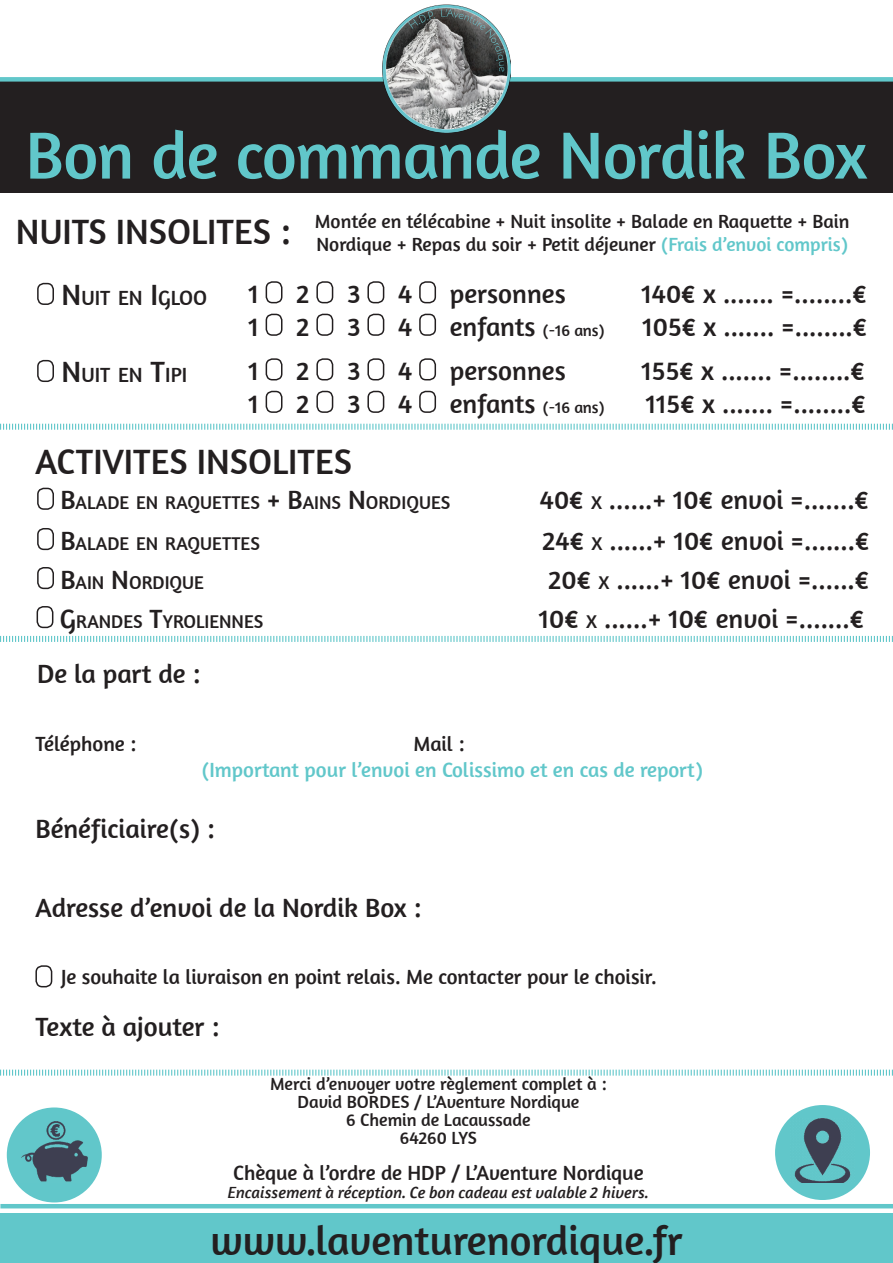
<style>
.page{position:relative;width:893px;height:1263px;background:#fff}
.page>*{position:absolute;margin:0;border:0;box-sizing:border-box;transform-origin:0 0}
.Slogan{font:67.5px "Amaranth";letter-spacing:-.015em;color:#61c7ca}
.t1{font:42px "Amaranth";color:#231f20}
.t2{font:36px "Amaranth";color:#231f20}
.t3{font:27px "Amaranth";color:#231f20}
.t4{font:27px "Amaranth";color:#231f20}
.Box2_BT{font:21px "Amaranth";letter-spacing:-.005em;color:#231f20}
.t5{font:21px "Amaranth";color:#61c7ca}
.t6{font:21px "Amaranth";color:#231f20}
.t7{font:19.5px/23.4px "Amaranth";color:#231f20}
.t8{font:18.9px "Amaranth";color:#231f20}
.Box2_BT-2{font:18px "Amaranth";letter-spacing:-.005em;color:#231f20}
.Box2_BT-3{font:italic 16.5px "Amaranth";color:#231f20}
.t9{font:16.5px "Amaranth";color:#231f20}
.s1{color:#61c7ca}
.s2{font-size:30px}
.s3{font-size:27px}
.s4{font-size:18.9px}
.s5{font-style:inherit}
</style>
<div class="page">
<div style="left:0;top:81px;width:893px;height:112px;background:#231f20"></div>
<div style="left:7px;top:1107px;width:95px;height:95px;background:#61c7ca;border-radius:50%"></div>
<div style="left:775px;top:1105px;width:95px;height:95px;background:#61c7ca;border-radius:50%"></div>
<svg style="left:0;top:423px;width:893px;height:7px"></svg>
<div style="left:0;top:1214px;width:893px;height:49px;background:#61c7ca"></div>
<hr style="left:0;top:1204px;width:893px;height:4px;background:#61c7ca">
<img style="left:21px;top:1121px;width:68px;height:61px">
<img style="left:794px;top:1118px;width:57px;height:64px">
<div style="left:37px;top:283px;width:17px;height:22px;border:2px solid #231f20;border-radius:6px"></div>
<div style="left:266px;top:281px;width:16px;height:22px;border:2px solid #231f20;border-radius:6px"></div>
<div style="left:316px;top:281px;width:17px;height:22px;border:2px solid #231f20;border-radius:6px"></div>
<div style="left:367px;top:281px;width:17px;height:22px;border:2px solid #231f20;border-radius:6px"></div>
<div style="left:419px;top:281px;width:17px;height:22px;border:2px solid #231f20;border-radius:6px"></div>
<div style="left:266px;top:314px;width:16px;height:22px;border:2px solid #231f20;border-radius:6px"></div>
<div style="left:316px;top:314px;width:17px;height:22px;border:2px solid #231f20;border-radius:6px"></div>
<div style="left:367px;top:314px;width:17px;height:22px;border:2px solid #231f20;border-radius:6px"></div>
<div style="left:419px;top:314px;width:17px;height:22px;border:2px solid #231f20;border-radius:6px"></div>
<div style="left:37px;top:360px;width:17px;height:22px;border:2px solid #231f20;border-radius:6px"></div>
<div style="left:266px;top:358px;width:16px;height:22px;border:2px solid #231f20;border-radius:6px"></div>
<div style="left:316px;top:358px;width:17px;height:22px;border:2px solid #231f20;border-radius:6px"></div>
<div style="left:367px;top:358px;width:17px;height:22px;border:2px solid #231f20;border-radius:6px"></div>
<div style="left:419px;top:358px;width:17px;height:22px;border:2px solid #231f20;border-radius:6px"></div>
<div style="left:266px;top:391px;width:16px;height:22px;border:2px solid #231f20;border-radius:6px"></div>
<div style="left:316px;top:391px;width:17px;height:22px;border:2px solid #231f20;border-radius:6px"></div>
<div style="left:367px;top:391px;width:17px;height:22px;border:2px solid #231f20;border-radius:6px"></div>
<div style="left:419px;top:391px;width:17px;height:22px;border:2px solid #231f20;border-radius:6px"></div>
<div style="left:37px;top:488px;width:17px;height:22px;border:2px solid #231f20;border-radius:6px"></div>
<div style="left:37px;top:567px;width:17px;height:22px;border:2px solid #231f20;border-radius:6px"></div>
<div style="left:37px;top:606px;width:16px;height:22px;border:2px solid #231f20;border-radius:6px"></div>
<svg style="left:0;top:635px;width:893px;height:7px"></svg>
<svg style="left:0;top:1069px;width:893px;height:7px"></svg>
<div style="left:37px;top:528px;width:17px;height:22px;border:2px solid #231f20;border-radius:6px"></div>
<div style="left:35px;top:965px;width:17px;height:22px;border:2px solid #231f20;border-radius:6px"></div>
<div style="left:506px;top:77px;width:387px;height:5px;background:#61c7ca"></div>
<div style="left:0;top:77px;width:399px;height:5px;background:#61c7ca"></div>
<img style="left:383px;top:4px;width:127px;height:128px">
<p class="Slogan" style="left:26px;top:116px;width:843px">Bon de commande Nordik Box</p>
<p class="t2" style="left:16px;top:210px;width:276px">NUITS INSOLITES :</p>
<p class="t7" style="left:315px;top:209px;width:536px">Montée en télécabine + Nuit insolite + Balade en Raquette + Bain<br>Nordique + Repas du soir + Petit déjeuner <span class="s1">(Frais d’envoi compris)</span></p>
<p class="t6" style="left:62px;top:285px;width:147px"><span class="s2">N</span>UIT EN <span class="s2">I</span>GLOO</p>
<p class="t3" style="left:248px;top:278px;width:12px">1</p>
<p class="t3" style="left:296px;top:278px;width:15px">2</p>
<p class="t3" style="left:347px;top:278px;width:15px">3</p>
<p class="t3" style="left:398px;top:278px;width:16px">4</p>
<p class="t3" style="left:450px;top:278px;width:117px">personnes</p>
<p class="t3" style="left:641px;top:278px;width:227px">140€ x ....... =........€</p>
<p class="t3" style="left:248px;top:311px;width:12px">1</p>
<p class="t3" style="left:296px;top:311px;width:15px">2</p>
<p class="t3" style="left:347px;top:311px;width:15px">3</p>
<p class="t3" style="left:398px;top:311px;width:16px">4</p>
<p class="t9" style="left:450px;top:320px;width:156px"><span class="s3">enfants</span> (-16 ans)</p>
<p class="t3" style="left:642px;top:311px;width:227px">105€ x ....... =........€</p>
<p class="t6" style="left:62px;top:363px;width:127px"><span class="s2">N</span>UIT EN <span class="s2">T</span>IPI</p>
<p class="t3" style="left:248px;top:355px;width:12px">1</p>
<p class="t3" style="left:296px;top:355px;width:15px">2</p>
<p class="t3" style="left:347px;top:355px;width:15px">3</p>
<p class="t3" style="left:398px;top:355px;width:16px">4</p>
<p class="t3" style="left:450px;top:355px;width:117px">personnes</p>
<p class="t3" style="left:641px;top:355px;width:225px">155€ x ....... =........€</p>
<p class="t3" style="left:248px;top:388px;width:12px">1</p>
<p class="t3" style="left:296px;top:388px;width:15px">2</p>
<p class="t3" style="left:347px;top:388px;width:15px">3</p>
<p class="t3" style="left:398px;top:388px;width:16px">4</p>
<p class="t9" style="left:450px;top:398px;width:156px"><span class="s3">enfants</span> (-16 ans)</p>
<p class="t3" style="left:646px;top:388px;width:222px">115€ x ....... =........€</p>
<p class="t2" style="left:35px;top:440px;width:318px">ACTIVITES INSOLITES</p>
<p class="t8" style="left:60px;top:492px;width:391px"><span class="s3">B</span>ALADE EN RAQUETTES <span class="s3">+ B</span>AINS <span class="s3">N</span>ORDIQUES</p>
<p class="t4" style="left:540px;top:484px;width:331px">40€ <span class="s4">X</span> ......+ 10€ <span class="s5">envoi</span> =.......€</p>
<p class="t8" style="left:60px;top:532px;width:201px"><span class="s3">B</span>ALADE EN RAQUETTES</p>
<p class="t4" style="left:542px;top:525px;width:329px">24€ <span class="s4">X</span> ......+ 10€ <span class="s5">envoi</span> =.......€</p>
<p class="t8" style="left:60px;top:571px;width:145px"><span class="s3">B</span>AIN <span class="s3">N</span>ORDIQUE</p>
<p class="t4" style="left:548px;top:564px;width:323px">20€ <span class="s4">X</span> ......+ 10€ <span class="s5">envoi</span> =......€</p>
<p class="t8" style="left:60px;top:610px;width:205px"><span class="s3">G</span>RANDES <span class="s3">T</span>YROLIENN ES</p>
<p class="t4" style="left:539px;top:603px;width:327px">10€ <span class="s4">X</span> ......+ 10€ <span class="s5">envoi</span> =.......€</p>
<p class="t3" style="left:37px;top:658px;width:165px">De la part de :</p>
<p class="Box2_BT" style="left:35px;top:732px;width:102px">Téléphone :</p>
<p class="Box2_BT" style="left:413px;top:732px;width:53px">Mail :</p>
<p class="t5" style="left:201px;top:757px;width:503px">(Important pour l’envoi en Colissimo et en cas de report)</p>
<p class="t3" style="left:35px;top:812px;width:181px">Bénéficiaire(s) :</p>
<p class="t3" style="left:35px;top:892px;width:387px">Adresse d’envoi de la Nordik Box :</p>
<p class="Box2_BT" style="left:61px;top:965px;width:597px">Je souhaite la livraison en point relais. Me contacter pour le choisir.</p>
<p class="t3" style="left:35px;top:1011px;width:185px">Texte à ajouter :</p>
<p class="Box2_BT-2" style="left:270px;top:1073px;width:338px">Merci d’envoyer votre règlement complet à :</p>
<p class="Box2_BT-2" style="left:298px;top:1091px;width:283px">David BORDES / L’Aventure Nordique</p>
<p class="Box2_BT-2" style="left:346px;top:1109px;width:186px">6 Chemin de Lacaussade</p>
<p class="Box2_BT-2" style="left:400px;top:1127px;width:79px">64260 LYS</p>
<p class="Box2_BT" style="left:233px;top:1160px;width:412px">Chèque à l’ordre de HDP / L’Aventure Nordique</p>
<p class="Box2_BT-3" style="left:228px;top:1183px;width:423px">Encaissement à réception. Ce bon cadeau est valable 2 hivers.</p>
<p class="t1" style="left:210px;top:1216px;width:474px">www.laventurenordique.fr</p>
</div>
